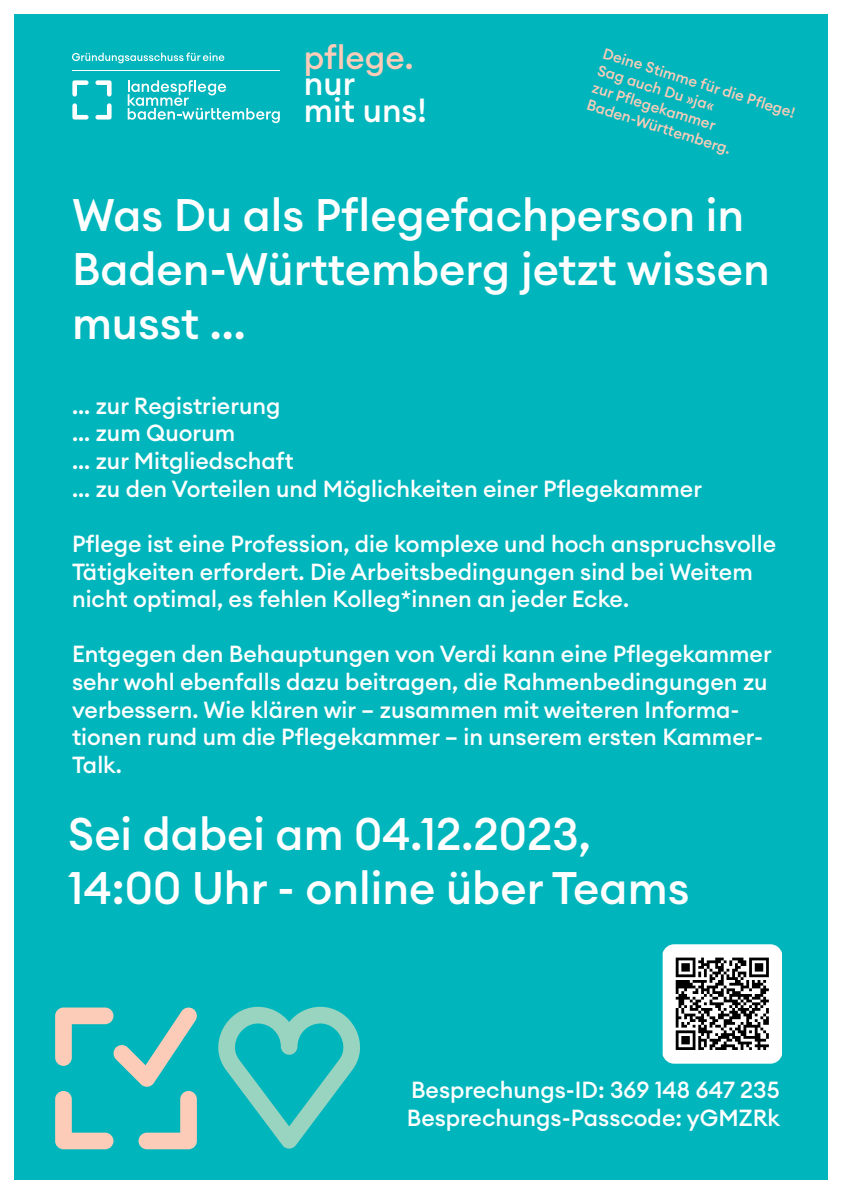
<style>
.page{position:relative;width:842px;height:1191px;background:#fff}
.page>*{position:absolute;margin:0;border:0;box-sizing:border-box;transform-origin:0 0}
.t1{font:500 45px/54px "Euclid Circular A";color:#fff}
.t2{font:500 33px "Euclid Circular A";color:#fff}
.t3{font:500 33px "Euclid Circular A";color:#fcccb8}
.t4{font:500 23px/27.6px "Euclid Circular A";color:#fff}
.t5{font:500 15px "Euclid Circular A";color:#fcccb8}
</style>
<div class="page">
<div style="left:14px;top:15px;width:813px;height:1165px;background:#00b6bc"></div>
<svg style="left:55px;top:1007px;width:142px;height:142px"></svg>
<svg style="left:218px;top:1006px;width:142px;height:143px"></svg>
<img style="left:663px;top:944px;width:119px;height:119px">
<svg style="left:72px;top:53px;width:152px;height:10px"></svg>
<svg style="left:72px;top:80px;width:17px;height:16px"></svg>
<svg style="left:95px;top:80px;width:17px;height:16px"></svg>
<svg style="left:95px;top:103px;width:17px;height:17px"></svg>
<svg style="left:72px;top:103px;width:17px;height:17px"></svg>
<svg style="left:128px;top:80px;width:152px;height:43px"></svg>
<hr style="left:72px;top:70px;width:208px;height:1px;background:#fff">
<p class="t3" style="left:304px;top:36px;width:111px">pflege.</p>
<p class="t2" style="left:304px;top:62px;width:53px">nur</p>
<p class="t2" style="left:304px;top:89px;width:124px">mit uns!</p>
<p class="t5" style="left:606px;top:44px;width:202px;rotate:17deg">Deine Stimme für die Pfl ege!</p>
<p class="t5" style="left:601px;top:61px;width:123px;rotate:17deg">Sag auch Du »ja«</p>
<p class="t5" style="left:595px;top:78px;width:130px;rotate:17deg">zur Pfl egekammer</p>
<p class="t5" style="left:590px;top:95px;width:151px;rotate:17deg">Baden-Württ emberg.</p>
<p class="t1" style="left:72px;top:188px;width:699px">Was Du als Pflegefachperson in<br>Baden-Württemberg jetzt wissen musst ...</p>
<p class="t4" style="left:72px;top:392px;width:210px">... zur Registrierung</p>
<p class="t4" style="left:72px;top:419px;width:165px">... zum Quorum</p>
<p class="t4" style="left:72px;top:447px;width:223px">... zur Mitgliedschaft</p>
<p class="t4" style="left:72px;top:474px;width:632px">... zu den Vorteilen und Möglichkeiten einer Pflegekammer</p>
<p class="t4" style="left:72px;top:530px;width:706px">Pflege ist eine Profession, die komplexe und hoch anspruchsvolle<br>Tätigkeiten erfordert. Die Arbeitsbedingungen sind bei Weitem nicht optimal, es fehlen Kolleg*innen an jeder Ecke.</p>
<p class="t4" style="left:72px;top:640px;width:701px">Entgegen den Behauptungen von Verdi kann eine Pflegekammer sehr wohl ebenfalls dazu beitragen, die Rahmenbedingungen zu verbessern. Wie klären wir – zusammen mit weiteren Informa&shy;tionen rund um die Pflegekammer – in unserem ersten Kammer-Talk.</p>
<p class="t1" style="left:68px;top:806px;width:524px">Sei dabei am 04.12.2023,</p>
<p class="t1" style="left:68px;top:860px;width:623px">14:00 Uhr - online über Teams</p>
<p class="t4" style="left:411px;top:1076px;width:370px">Besprechungs-ID: 369 148 647 235</p>
<p class="t4" style="left:407px;top:1103px;width:375px">Besprechungs-Passcode: yGMZRk</p>
</div>
